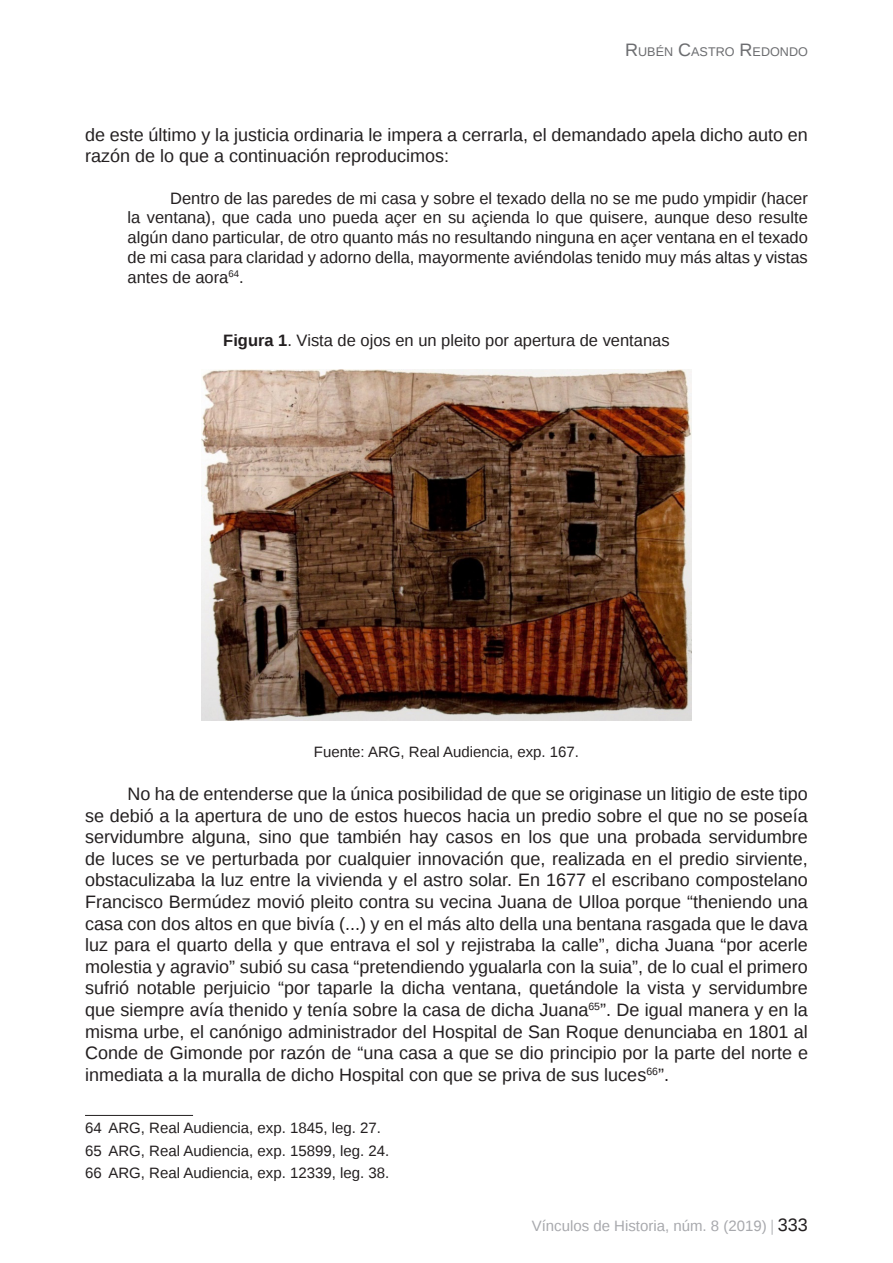
<style>
.page{position:relative;width:893px;height:1263px;background:#fff}
.page>*{position:absolute;margin:0;border:0;box-sizing:border-box;transform-origin:0 0}
.t1{font:18px/21.6px "Liberation Sans";color:#231f20}
.t2{font:16.5px/19.8px "Liberation Sans";color:#231f20;text-align:justify}
.VdH{font:15px "Liberation Sans";color:#231f20}
.t3{font:15px "Liberation Sans";color:#a8a9ad}
.t4{font:12.6px "Liberation Sans";color:#6c6d70}
.s1{font-size:18px}
.s2{font-weight:700}
.s3{font-family:"Adobe Garamond Pro"}
.s4{font-size:18px;color:#231f20}
</style>
<div class="page">
<img style="left:202px;top:369px;width:489px;height:352px">
<hr style="left:85px;top:1115px;width:108px;height:1px;background:#231f20">
<p class="t4" style="left:625px;top:44px;width:184px"><span class="s1">R</span>UBÉN <span class="s1">C</span>ASTRO <span class="s1">R</span>EDONDO</p>
<p class="t1" style="left:85px;top:124px;width:724px">de este último y la justicia ordinaria le impera a cerrarla, el demandado apela dicho auto en razón de lo que a continuación reproducimos:</p>
<p class="t2" style="left:128px;top:189px;width:682px;text-indent:43px">Dentro de las paredes de mi casa y sobre el texado della no se me pudo ympidir (hacer la ventana), que cada uno pueda açer en su açienda lo que quisere, aunque deso resulte algún dano particular, de otro quanto más no resultando ninguna en açer ventana en el texado de mi casa para claridad y adorno della, mayormente aviéndolas tenido muy más altas y vistas antes de aora<sup>64</sup>.</p>
<p class="t2" style="left:223px;top:331px;width:448px"><span class="s2">Figura 1</span>. Vista de ojos en un pleito por apertura de ventanas</p>
<p class="VdH" style="left:314px;top:743px;width:267px">Fuente: ARG, Real Audiencia, exp. 167.</p>
<p class="t1" style="left:85px;top:784px;width:724px;text-align:justify;text-indent:43px">No ha de entenderse que la única posibilidad de que se originase un litigio de este tipo se debió a la apertura de uno de estos huecos hacia un predio sobre el que no se poseía servidumbre alguna, sino que también hay casos en los que una probada servidumbre de luces se ve perturbada por cualquier innovación que, realizada en el predio sirviente, obstaculizaba la luz entre la vivienda y el astro solar. En 1677 el escribano compostelano Francisco Bermúdez movió pleito contra su vecina Juana de Ulloa porque “theniendo una casa con dos altos en que bivía (...) y en el más alto della una bentana rasgada que le dava luz para el quarto della y que entrava el sol y rejistraba la calle”, dicha Juana “por acerle molestia y agravio” subió su casa “pretendiendo ygualarla con la suia”, de lo cual el primero sufrió notable perjuicio “por taparle la dicha ventana, quetándole la vista y servidumbre que siempre avía thenido y tenía sobre la casa de dicha Juana<sup>65</sup>”. De igual manera y en la misma urbe, el canónigo administrador del Hospital de San Roque denunciaba en 1801 al Conde de Gimonde por razón de “una casa a que se dio principio por la parte del norte e inmediata a la muralla de dicho Hospital con que se priva de sus luces<sup>66</sup>”.</p>
<p class="VdH" style="left:85px;top:1120px;width:298px">64 ARG, Real Audiencia, exp. 1845, leg. 27.</p>
<p class="VdH" style="left:85px;top:1142px;width:306px">65 ARG, Real Audiencia, exp. 15899, leg. 24.</p>
<p class="VdH" style="left:85px;top:1164px;width:306px">66 ARG, Real Audiencia, exp. 12339, leg. 38.</p>
<p class="t3" style="left:532px;top:1218px;width:278px">Vínculos de Historia, núm. 8 (2019) <span class="s3">|</span> <span class="s4">333</span></p>
</div>
